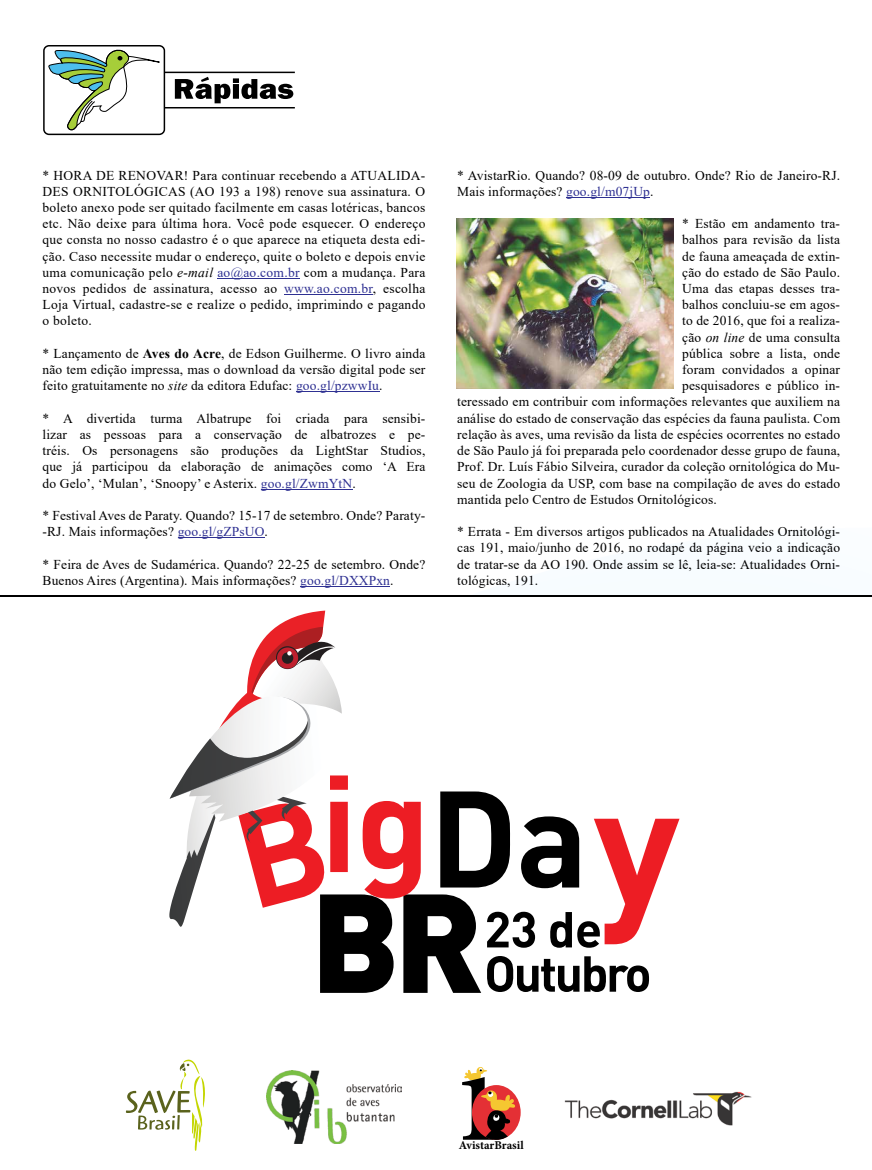
<style>
.page{position:relative;width:872px;height:1170px;background:#fff}
.page>*{position:absolute;margin:0;border:0;box-sizing:border-box;transform-origin:0 0}
.t1{font:700 98.7px "Minion Pro";color:#000}
.t2{font:13.5px/16.2px "Times New Roman";letter-spacing:.01em;color:#000;text-align:justify}
.t3{font:700 11.85px "Minion Pro";color:#000}
.s1{font-style:italic}
.s2{color:#2e3092}
.s3{font-weight:700}
</style>
<div class="page">
<div style="left:43px;top:45px;width:122px;height:90px;border:2px solid #000;border-radius:5px"></div>
<svg style="left:175px;top:77px;width:118px;height:26px"></svg>
<hr style="left:165px;top:107px;width:130px;height:1px;background:#000">
<hr style="left:165px;top:72px;width:130px;height:1px;background:#000">
<svg style="left:48px;top:45px;width:116px;height:91px"></svg>
<hr style="left:217px;top:278px;width:83px;height:1px;background:#2e3092">
<hr style="left:284px;top:294px;width:89px;height:1px;background:#2e3092">
<hr style="left:296px;top:391px;width:83px;height:1px;background:#2e3092">
<hr style="left:261px;top:488px;width:91px;height:1px;background:#2e3092">
<hr style="left:566px;top:197px;width:84px;height:1px;background:#2e3092">
<img style="left:457px;top:218px;width:217px;height:170px">
<svg style="left:126px;top:537px;width:626px;height:614px"></svg>
<hr style="left:0;top:595px;width:872px;height:2px;background:#000">
<p class="t2" style="left:43px;top:166px;width:384px">* HORA DE RENOVAR! Para continuar recebendo a ATUALIDA-DES ORNITOLÓGICAS (AO 193 a 198) renove sua assinatura. O boleto anexo pode ser quitado facilmente em casas lotéricas, bancos etc. Não deixe para última hora. Você pode esquecer. O endereço que consta no nosso cadastro é o que aparece na etiqueta desta edi&shy;ção. Caso necessite mudar o endereço, quite o boleto e depois envie uma comunicação pelo <span class="s1">e-mail</span> <span class="s2">ao@ao.com.br</span> com a mudança. Para novos pedidos de assinatura, acesso ao <span class="s2">www.ao.com.br</span>, escolha Loja Virtual, cadastre-se e realize o pedido, imprimindo e pagando o boleto.</p>
<p class="t2" style="left:43px;top:345px;width:384px">* Lançamento de <span class="s3">Aves do Acre</span>, de Edson Guilherme. O livro ainda não tem edição impressa, mas o download da versão digital pode ser feito gratuitamente no <span class="s1">site</span> da editora Edufac: <span class="s2">goo.gl/pzwwIu</span>.</p>
<p class="t2" style="left:43px;top:409px;width:384px">* A divertida turma Albatrupe foi criada para sensibi&shy;lizar as pessoas para a conservação de albatrozes e pe&shy;tréis. Os personagens são produções da LightStar Studios, que já participou da elaboração de animações como ‘A Era do Gelo’, ‘Mulan’, ‘Snoopy’ e Asterix. <span class="s2">goo.gl/ZwmYtN</span>.</p>
<p class="t2" style="left:43px;top:507px;width:384px">* Festival Aves de Paraty. Quando? 15-17 de setembro. Onde? Paraty--RJ. Mais informações? <span class="s2">goo.gl/gZPsUO</span>.</p>
<p class="t2" style="left:43px;top:555px;width:384px">* Feira de Aves de Sudamérica. Quando? 22-25 de setembro. Onde?<br>Buenos Aires (Argentina). Mais informações? <span class="s2">goo.gl/DXXPxn</span>.</p>
<p class="t2" style="left:457px;top:166px;width:384px">* AvistarRio. Quando? 08-09 de outubro. Onde? Rio de Janeiro-RJ.<br>Mais informações? <span class="s2">goo.gl/m07jUp</span>.</p>
<p class="t2" style="left:682px;top:215px;width:159px">* Estão em andamento tra-</p>
<p class="t2" style="left:682px;top:231px;width:159px">balhos para revisão da lista</p>
<p class="t2" style="left:682px;top:247px;width:159px">de fauna ameaçada de extin-</p>
<p class="t2" style="left:682px;top:264px;width:159px">ção do estado de São Paulo.</p>
<p class="t2" style="left:682px;top:280px;width:159px">Uma das etapas desses tra-</p>
<p class="t2" style="left:682px;top:296px;width:159px">balhos concluiu-se em agos-</p>
<p class="t2" style="left:682px;top:312px;width:159px">to de 2016, que foi a realiza-</p>
<p class="t2" style="left:682px;top:328px;width:159px">ção <span class="s1">on line</span> de uma consulta</p>
<p class="t2" style="left:682px;top:345px;width:159px">pública sobre a lista, onde</p>
<p class="t2" style="left:682px;top:361px;width:159px">foram convidados a opinar</p>
<p class="t2" style="left:682px;top:377px;width:159px">pesquisadores e público in-</p>
<p class="t2" style="left:457px;top:393px;width:384px">teressado em contribuir com informações relevantes que auxiliem na</p>
<p class="t2" style="left:457px;top:409px;width:384px">análise do estado de conservação das espécies da fauna paulista. Com</p>
<p class="t2" style="left:457px;top:426px;width:384px">relação às aves, uma revisão da lista de espécies ocorrentes no estado</p>
<p class="t2" style="left:457px;top:442px;width:384px">de São Paulo já foi preparada pelo coordenador desse grupo de fauna,</p>
<p class="t2" style="left:457px;top:458px;width:384px">Prof. Dr. Luís Fábio Silveira, curador da coleção ornitológica do Mu-</p>
<p class="t2" style="left:457px;top:474px;width:384px">seu de Zoologia da USP, com base na compilação de aves do estado</p>
<p class="t2" style="left:457px;top:490px;width:261px">mantida pelo Centro de Estudos Ornitológicos.</p>
<p class="t2" style="left:457px;top:523px;width:384px">* Errata - Em diversos artigos publicados na Atualidades Ornitológi&shy;cas 191, maio/junho de 2016, no rodapé da página veio a indicação de tratar-se da AO 190. Onde assim se lê, leia-se: Atualidades Orni&shy;tológicas, 191.</p>
<h1 class="t1" style="left:453px;top:1038px;width:51px">1</h1>
<p class="t3" style="left:459px;top:1136px;width:67px">AvistarBrasil</p>
</div>
